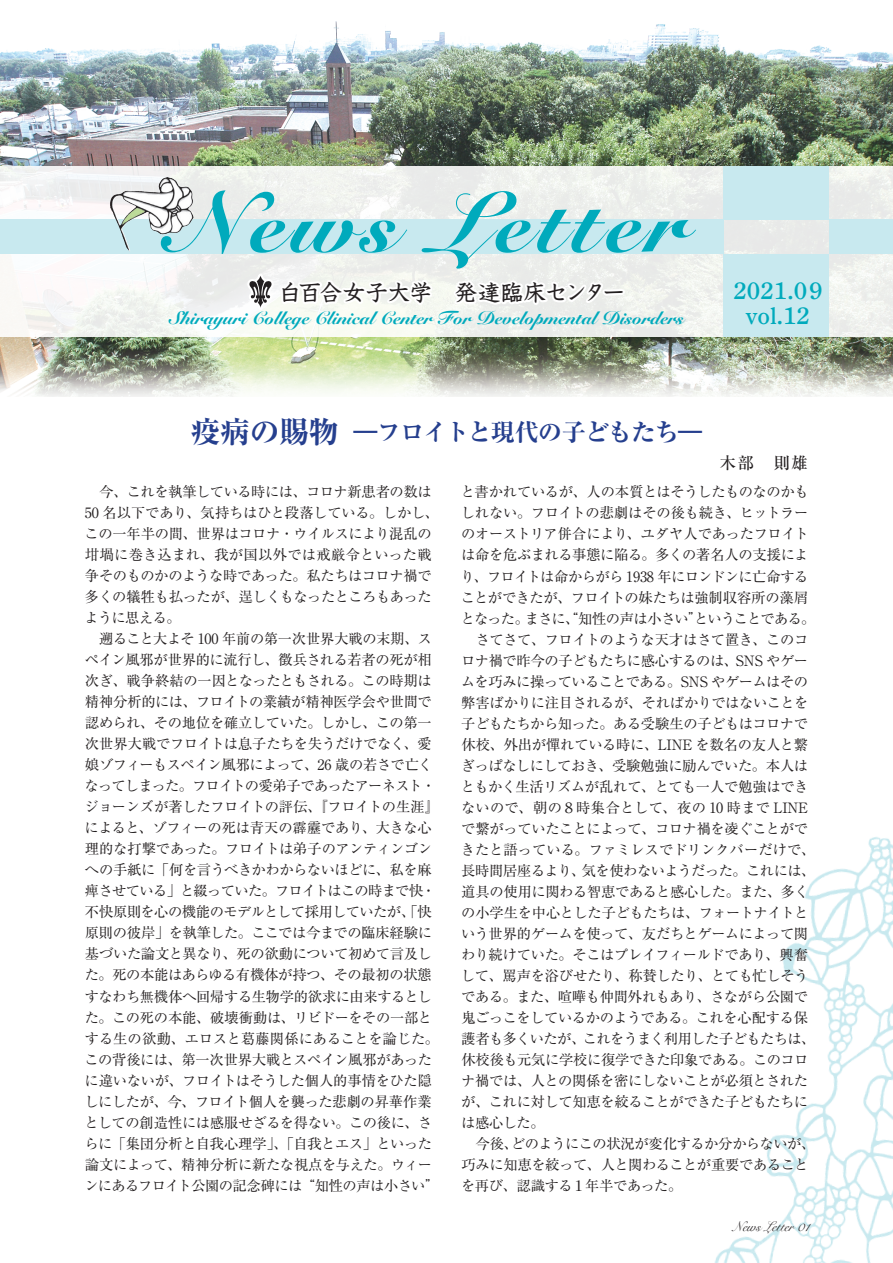
<style>
.page{position:relative;width:893px;height:1263px;background:#fff}
.page>*{position:absolute;margin:0;border:0;box-sizing:border-box;transform-origin:0 0}
.t1{font:900 84px "Snell Roundhand";letter-spacing:.075em;color:#00aabc}
.t2{font:700 expanded 24px "Ryumin Pr 5";letter-spacing:-.035em;color:#253f8e}
.t3{font:24px "Shuei Yobu Min Std B";color:#00aabc}
.t4{font:500 22.5px "Kyoka ICA Pro";letter-spacing:-.045em;color:#231f20}
.t5{font:900 18px "Snell Roundhand";color:#00aabc}
.t6{font:500 16.5px "Ryumin Pr 5";color:#231f20}
.t7{font:14.25px/21px "Ryumin Pr 5";letter-spacing:-.025em;color:#231f20}
.t8{font:13.8px "Snell Roundhand";color:#231f20}
.s1{font-size:30px}
</style>
<div class="page">
<img style="left:0;top:24px;width:893px;height:372px">
<img style="left:714px;top:837px;width:179px;height:426px">
<svg style="left:0;top:167px;width:893px;height:170px;fill:#f1f2ef"></svg>
<img style="left:450px;top:96px;width:177px;height:301px">
<img style="left:243px;top:21px;width:192px;height:375px">
<div style="left:0;top:220px;width:724px;height:34px;background:#c8e9ef"></div>
<div style="left:829px;top:220px;width:64px;height:34px;background:#c8e9ef"></div>
<div style="left:724px;top:254px;width:105px;height:83px;background:#c8e9ef"></div>
<div style="left:724px;top:167px;width:105px;height:53px;background:#c8e9ef"></div>
<img style="left:109px;top:177px;width:58px;height:74px">
<h1 class="t1" style="left:167px;top:174px;width:521px">News Letter</h1>
<h3 class="t4" style="left:279px;top:275px;width:348px">白百合女子大学　発達臨床センター</h3>
<p class="t5" style="left:168px;top:307px;width:517px">Shirayuri College Clinical Center For Developmental Disorders</p>
<h2 class="t3" style="left:733px;top:274px;width:91px">2021.09</h2>
<h2 class="t3" style="left:746px;top:299px;width:66px">vol.12</h2>
<h2 class="t2" style="left:191px;top:413px;width:513px"><span class="s1">疫病の賜物</span> ―フロイトと現代の子どもたち―</h2>
<p class="t6" style="left:720px;top:450px;width:90px">木部　則雄</p>
<p class="t7" style="left:84px;top:480px;width:356px">　今、これを執筆している時には、コロナ新患者の数は<br>50 名以下であり、気持ちはひと段落している。しかし、この一年半の間、世界はコロナ・ウイルスにより混乱の坩堝に巻き込まれ、我が国以外では戒厳令といった戦争そのものかのような時であった。私たちはコロナ禍で多くの犠牲も払ったが、逞しくもなったところもあったように思える。<br>　遡ること大よそ 100 年前の第一次世界大戦の末期、スペイン風邪が世界的に流行し、徴兵される若者の死が相次ぎ、戦争終結の一因となったともされる。この時期は精神分析的には、フロイトの業績が精神医学会や世間で認められ、その地位を確立していた。しかし、この第一次世界大戦でフロイトは息子たちを失うだけでなく、愛娘ゾフィーもスペイン風邪によって、26 歳の若さで亡くなってしまった。フロイトの愛弟子であったアーネスト・ジョーンズが著したフロイトの評伝、『フロイトの生涯』によると、ゾフィーの死は青天の霹靂であり、大きな心理的な打撃であった。フロイトは弟子のアンティンゴンへの手紙に「何を言うべきかわからないほどに、私を麻痺させている」と綴っていた。フロイトはこの時まで快・不快原則を心の機能のモデルとして採用していたが、「快原則の彼岸」を執筆した。ここでは今までの臨床経験に基づいた論文と異なり、死の欲動について初めて言及した。死の本能はあらゆる有機体が持つ、その最初の状態すなわち無機体へ回帰する生物学的欲求に由来するとした。この死の本能、破壊衝動は、リビドーをその一部とする生の欲動、エロスと葛藤関係にあることを論じた。この背後には、第一次世界大戦とスペイン風邪があったに違いないが、フロイトはそうした個人的事情をひた隠しにしたが、今、フロイト個人を襲った悲劇の昇華作業としての創造性には感服せざるを得ない。この後に、さらに「集団分析と自我心理学」、「自我とエス」といった論文によって、精神分析に新たな視点を与えた。ウィーンにあるフロイト公園の記念碑には“知性の声は小さい”</p>
<p class="t7" style="left:461px;top:481px;width:356px">と書かれているが、人の本質とはそうしたものなのかもしれない。フロイトの悲劇はその後も続き、ヒットラーのオーストリア併合により、ユダヤ人であったフロイトは命を危ぶまれる事態に陥る。多くの著名人の支援により、フロイトは命からがら 1938 年にロンドンに亡命することができたが、フロイトの妹たちは強制収容所の藻屑となった。まさに、“知性の声は小さい”ということである。　さてさて、フロイトのような天才はさて置き、このコロナ禍で昨今の子どもたちに感心するのは、SNS やゲームを巧みに操っていることである。SNS やゲームはその弊害ばかりに注目されるが、そればかりではないことを子どもたちから知った。ある受験生の子どもはコロナで休校、外出が憚れている時に、LINE を数名の友人と繋ぎっぱなしにしておき、受験勉強に励んでいた。本人はともかく生活リズムが乱れて、とても一人で勉強はできないので、朝の８時集合として、夜の 10 時まで LINEで繋がっていたことによって、コロナ禍を凌ぐことができたと語っている。ファミレスでドリンクバーだけで、長時間居座るより、気を使わないようだった。これには、道具の使用に関わる智恵であると感心した。また、多くの小学生を中心とした子どもたちは、フォートナイトという世界的ゲームを使って、友だちとゲームによって関わり続けていた。そこはプレイフィールドであり、興奮して、罵声を浴びせたり、称賛したり、とても忙しそうである。また、喧嘩も仲間外れもあり、さながら公園で鬼ごっこをしているかのようである。これを心配する保護者も多くいたが、これをうまく利用した子どもたちは、休校後も元気に学校に復学できた印象である。このコロナ禍では、人との関係を密にしないことが必須とされたが、これに対して知恵を絞ることができた子どもたちには感心した。<br>　今後、どのようにこの状況が変化するか分からないが、巧みに知恵を絞って、人と関わることが重要であることを再び、認識する１年半であった。</p>
<p class="t8" style="left:733px;top:1216px;width:78px">News Letter 01</p>
</div>
